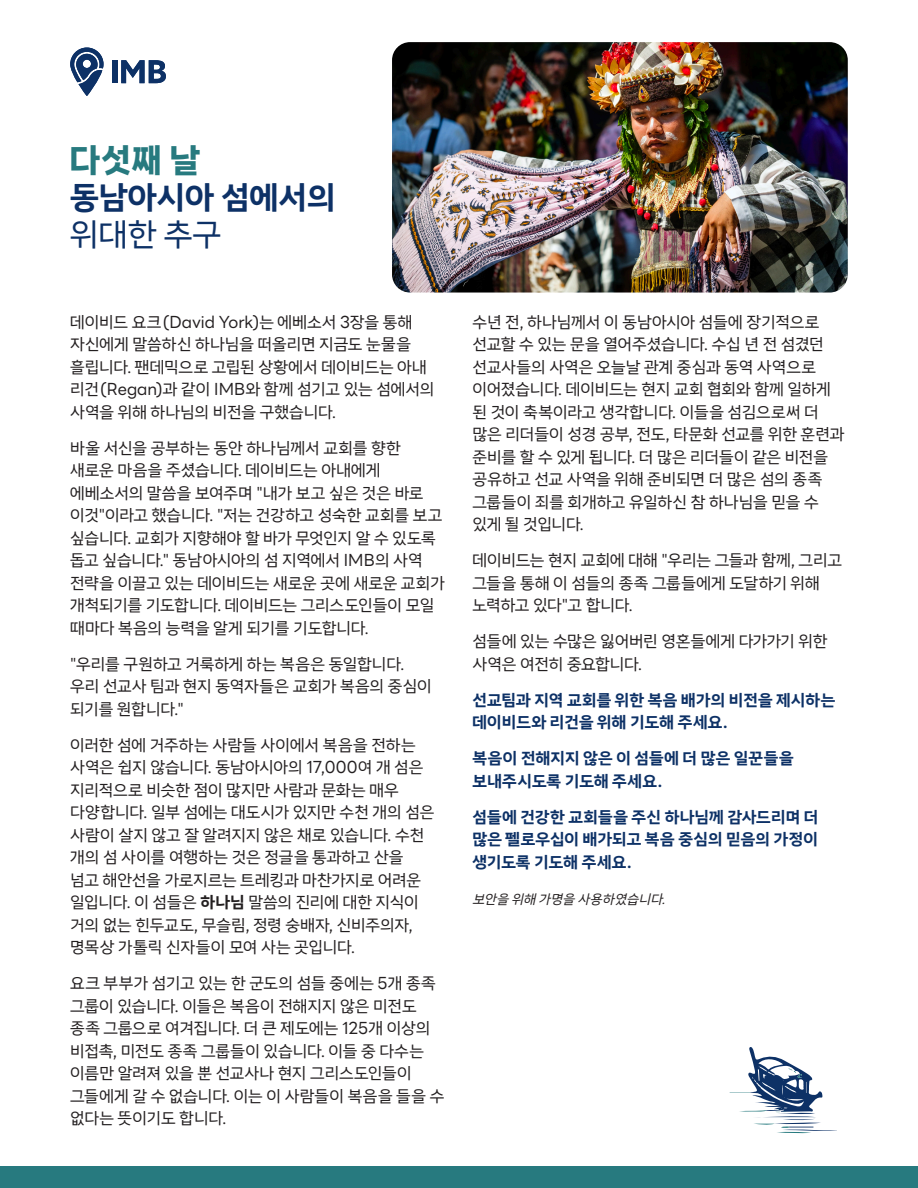
<style>
.page{position:relative;width:918px;height:1188px;background:#fff}
.page>*{position:absolute;margin:0;border:0;box-sizing:border-box;transform-origin:0 0}
.Page_H1{font:700 32.55px "LINE Seed Sans KR";color:#0d3166}
.Page_H1-2{font:32.55px "LINE Seed Sans KR";color:#0d3166}
.Page_Day{font:31.95px "Nanum Square Neo TTF e Hv";color:#277a7f}
.body{font:16.5px/22.5px "LINE Seed Sans KR";letter-spacing:-.005em;color:#231f20}
.prayer{font:700 16.5px/22.5px "LINE Seed Sans KR";letter-spacing:.01em;color:#0d3166}
.body-2{font:italic 13.5px "LINE Seed Sans KR";color:#231f20}
.s1{font-weight:700}
</style>
<div class="page">
<div style="left:112px;top:60px;width:5px;height:23px;background:#0d3166"></div>
<svg style="left:121px;top:60px;width:45px;height:23px"></svg>
<svg style="left:70px;top:48px;width:34px;height:48px"></svg>
<img style="left:392px;top:42px;width:456px;height:251px">
<div style="left:0;top:1166px;width:918px;height:22px;background:#277a7f"></div>
<svg style="left:730px;top:1047px;width:107px;height:86px"></svg>
<p class="Page_Day" style="left:70px;top:143px;width:132px">다섯째 날</p>
<p class="Page_H1" style="left:70px;top:181px;width:267px">동남아시아 섬에서의</p>
<p class="Page_H1-2" style="left:70px;top:219px;width:152px">위대한 추구</p>
<p class="body" style="left:70px;top:311px;width:366px">데이비드 요크 (David York)는 에베소서 3장을 통해 자신에게 말씀하신 하나님을 떠올리면 지금도 눈물을 흘립니다. 팬데믹으로 고립된 상황에서 데이비드는 아내 리건 (Regan)과 같이 IMB와 함께 섬기고 있는 섬에서의 사역을 위해 하나님의 비전을 구했습니다.</p>
<p class="body" style="left:70px;top:437px;width:376px">바울 서신을 공부하는 동안 하나님께서 교회를 향한 새로운 마음을 주셨습니다. 데이비드는 아내에게 에베소서의 말씀을 보여주며 "내가 보고 싶은 것은 바로 이것"이라고 했습니다. "저는 건강하고 성숙한 교회를 보고 싶습니다. 교회가 지향해야 할 바가 무엇인지 알 수 있도록 돕고 싶습니다." 동남아시아의 섬 지역에서 IMB의 사역 전략을 이끌고 있는 데이비드는 새로운 곳에 새로운 교회가 개척되기를 기도합니다. 데이비드는 그리스도인들이 모일 때마다 복음의 능력을 알게 되기를 기도합니다.</p>
<p class="body" style="left:70px;top:653px;width:363px">"우리를 구원하고 거룩하게 하는 복음은 동일합니다. 우리 선교사 팀과 현지 동역자들은 교회가 복음의 중심이 되기를 원합니다."</p>
<p class="body" style="left:70px;top:734px;width:366px">이러한 섬에 거주하는 사람들 사이에서 복음을 전하는 사역은 쉽지 않습니다. 동남아시아의 17,000여 개 섬은 지리적으로 비슷한 점이 많지만 사람과 문화는 매우 다양합니다. 일부 섬에는 대도시가 있지만 수천 개의 섬은 사람이 살지 않고 잘 알려지지 않은 채로 있습니다. 수천 개의 섬 사이를 여행하는 것은 정글을 통과하고 산을 넘고 해안선을 가로지르는 트레킹과 마찬가지로 어려운 일입니다. 이 섬들은 <span class="s1">하나님</span> 말씀의 진리에 대한 지식이 거의 없는 힌두교도, 무슬림, 정령 숭배자, 신비주의자, 명목상 가톨릭 신자들이 모여 사는 곳입니다.</p>
<p class="body" style="left:70px;top:973px;width:376px">요크 부부가 섬기고 있는 한 군도의 섬들 중에는 5개 종족 그룹이 있습니다. 이들은 복음이 전해지지 않은 미전도 종족 그룹으로 여겨집니다. 더 큰 제도에는 125개 이상의 비접촉, 미전도 종족 그룹들이 있습니다. 이들 중 다수는 이름만 알려져 있을 뿐 선교사나 현지 그리스도인들이 그들에게 갈 수 없습니다. 이는 이 사람들이 복음을 들을 수 없다는 뜻이기도 합니다.</p>
<p class="body" style="left:472px;top:311px;width:373px">수년 전, 하나님께서 이 동남아시아 섬들에 장기적으로 선교할 수 있는 문을 열어주셨습니다. 수십 년 전 섬겼던 선교사들의 사역은 오늘날 관계 중심과 동역 사역으로 이어졌습니다. 데이비드는 현지 교회 협회와 함께 일하게 된 것이 축복이라고 생각합니다. 이들을 섬김으로써 더 많은 리더들이 성경 공부, 전도, 타문화 선교를 위한 훈련과 준비를 할 수 있게 됩니다. 더 많은 리더들이 같은 비전을 공유하고 선교 사역을 위해 준비되면 더 많은 섬의 종족 그룹들이 죄를 회개하고 유일하신 참 하나님을 믿을 수 있게 될 것입니다.</p>
<p class="body" style="left:472px;top:550px;width:371px">데이비드는 현지 교회에 대해 "우리는 그들과 함께, 그리고 그들을 통해 이 섬들의 종족 그룹들에게 도달하기 위해 노력하고 있다"고 합니다.</p>
<p class="body" style="left:472px;top:631px;width:356px">섬들에 있는 수많은 잃어버린 영혼들에게 다가가기 위한 사역은 여전히 중요합니다.</p>
<p class="prayer" style="left:472px;top:689px;width:365px">선교팀과 지역 교회를 위한 복음 배가의 비전을 제시하는 데이비드와 리건을 위해 기도해 주세요.</p>
<p class="prayer" style="left:472px;top:748px;width:323px">복음이 전해지지 않은 이 섬들에 더 많은 일꾼들을 보내주시도록 기도해 주세요.</p>
<p class="prayer" style="left:472px;top:806px;width:347px;text-align:justify">섬들에 건강한 교회들을 주신 하나님께 감사드리며 더 많은 펠로우십이 배가되고 복음 중심의 믿음의 가정이 생기도록 기도해 주세요.</p>
<p class="body-2" style="left:472px;top:892px;width:197px">보안을 위해 가명을 사용하였습니다.</p>
</div>
